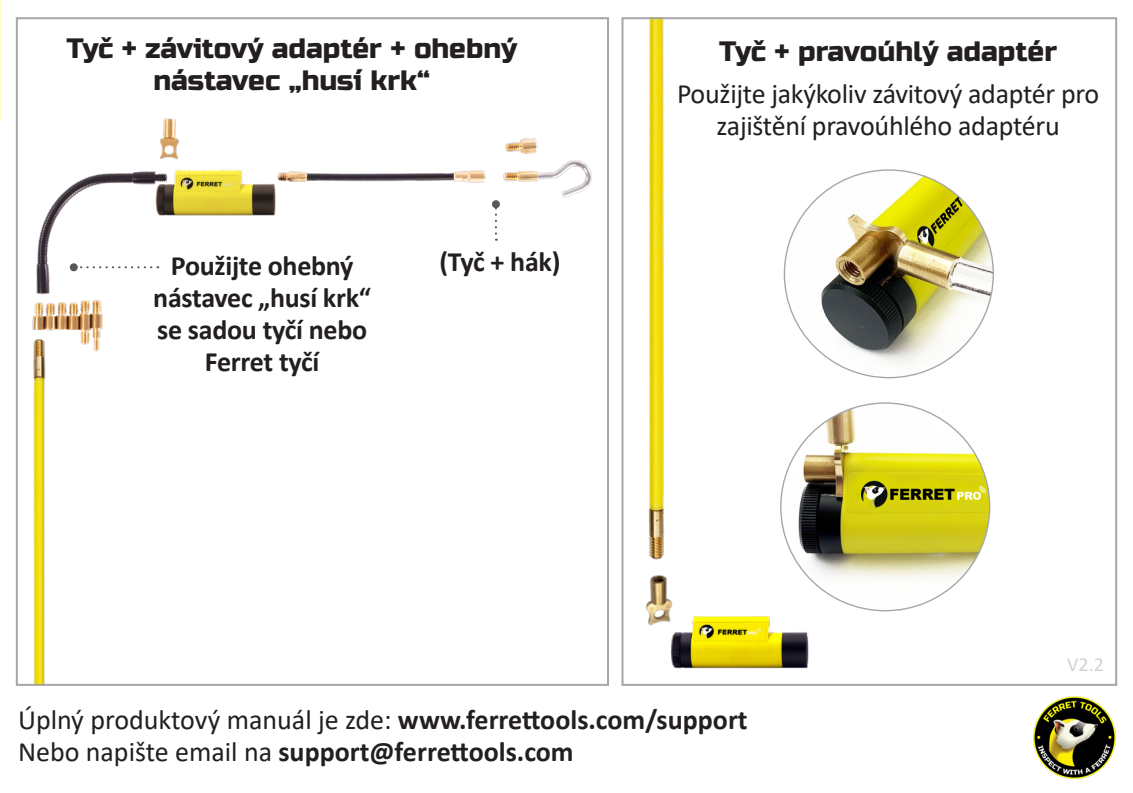
<style>
.page{position:relative;width:1133px;height:793px;background:#fff}
.page>*{position:absolute;margin:0;border:0;box-sizing:border-box;transform-origin:0 0}
.t1{font:28px/32px "Calibri";letter-spacing:-.01em;color:#231f20;text-align:center}
.t2{font:700 28px/32px "Calibri";letter-spacing:-.01em;color:#231f20;text-align:center}
.t3{font:28px/32px "Russo One";color:#231f20;text-align:center}
.t4{font:20px "Calibri";color:#d1d2d4}
.s1{font-weight:700}
.s2{font-weight:400}
</style>
<div class="page">
<img style="left:1033px;top:696px;width:83px;height:83px">
<img style="left:784px;top:170px;width:209px;height:207px;border-radius:104px">
<img style="left:781px;top:403px;width:208px;height:207px;border-radius:104px">
<img style="left:657px;top:586px;width:164px;height:100px">
<img style="left:33px;top:357px;width:13px;height:325px">
<img style="left:645px;top:575px;width:54px;height:62px">
<img style="left:648px;top:20px;width:17px;height:540px">
<div style="left:621px;top:17px;width:496px;height:668px;border:2px solid #a5a6aa"></div>
<img style="left:15px;top:88px;width:594px;height:269px">
<p class="t3" style="left:66px;top:33px;width:452px">Tyč + závitový adaptér + ohebný nástavec „husí krk“</p>
<p class="t2" style="left:153px;top:249px;width:219px">Použijte ohebný nástavec „husí krk“ se sadou tyčí nebo<br>Ferret tyčí</p>
<p class="t2" style="left:439px;top:245px;width:123px">(Tyč + hák)</p>
<p class="t3" style="left:719px;top:36px;width:340px">Tyč + pravoúhlý adaptér</p>
<p class="t1" style="left:677px;top:77px;width:424px">Použijte jakýkoliv závitový adaptér pro zajištění pravoúhlého adaptéru</p>
<p class="t4" style="left:1067px;top:651px;width:38px">V2.2</p>
<p class="t1" style="left:18px;top:702px;width:731px">Úplný produktový manuál je zde: <span class="s1">www.ferrettools.com/support</span></p>
<p class="t2" style="left:18px;top:734px;width:557px"><span class="s2">Nebo napište email na</span> support@ferrettools.com</p>
</div>
